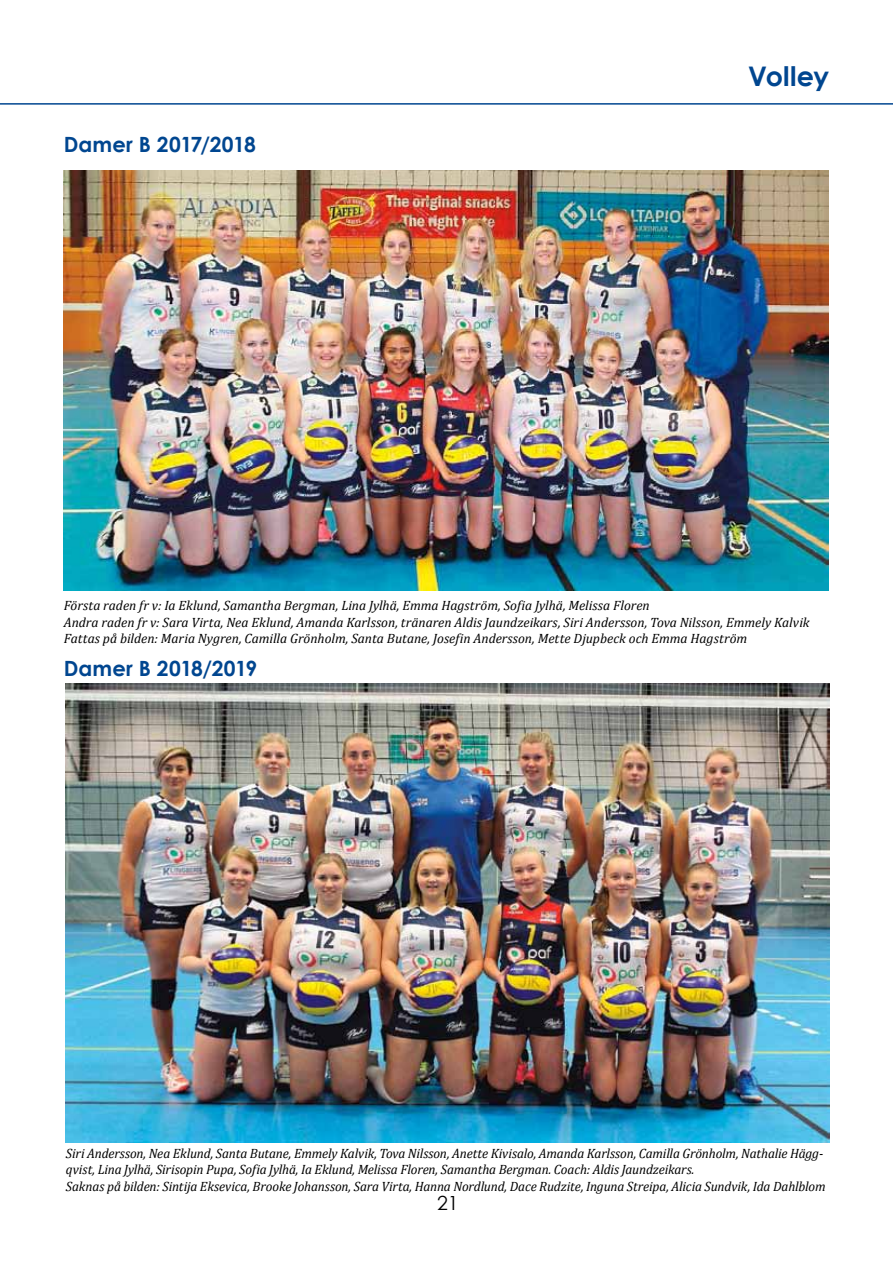
<style>
.page{position:relative;width:893px;height:1263px;background:#fff}
.page>*{position:absolute;margin:0;border:0;box-sizing:border-box;transform-origin:0 0}
.t1{font:700 27px "Century Gothic";letter-spacing:.01em;color:#004690}
.t2{font:700 21px "Century Gothic";letter-spacing:.005em;color:#004690}
.t3{font:19.5px "Century Gothic";color:#000}
.t4{font:italic 13.5px/16.5px "Cambria";letter-spacing:-.005em;color:#000}
</style>
<div class="page">
<hr style="left:0;top:103px;width:893px;height:2px;background:#004690">
<img style="left:64px;top:170px;width:765px;height:421px">
<img style="left:66px;top:684px;width:763px;height:459px">
<h2 class="t2" style="left:64px;top:128px;width:194px">Damer B 2017/2018</h2>
<h1 class="t1" style="left:748px;top:56px;width:82px">Volley</h1>
<p class="t4" style="left:64px;top:597px;width:747px">Första raden fr v: Ia Eklund, Samantha Bergman, Lina Jylhä, Emma Hagström, Sofia Jylhä, Melissa Floren<br>Andra raden fr v: Sara Virta, Nea Eklund, Amanda Karlsson, tränaren Aldis Jaundzeikars, Siri Andersson, Tova Nilsson, Emmely Kalvik<br>Fattas på bilden: Maria Nygren, Camilla Grönholm, Santa Butane, Josefin Andersson, Mette Djupbeck och Emma Hagström</p>
<h2 class="t2" style="left:64px;top:652px;width:195px">Damer B 2018/2019</h2>
<p class="t4" style="left:66px;top:1144px;width:761px">Siri Andersson, Nea Eklund, Santa Butane, Emmely Kalvik, Tova Nilsson, Anette Kivisalo, Amanda Karlsson, Camilla Grönholm, Nathalie Hägg&shy;qvist, Lina Jylhä, Sirisopin Pupa, Sofia Jylhä, Ia Eklund, Melissa Floren, Samantha Bergman. Coach: Aldis Jaundzeikars.<br>Saknas på bilden: Sintija Eksevica, Brooke Johansson, Sara Virta, Hanna Nordlund, Dace Rudzite, Inguna Streipa, Alicia Sundvik, Ida Dahlblom</p>
<h3 class="t3" style="left:437px;top:1189px;width:23px">21</h3>
</div>
